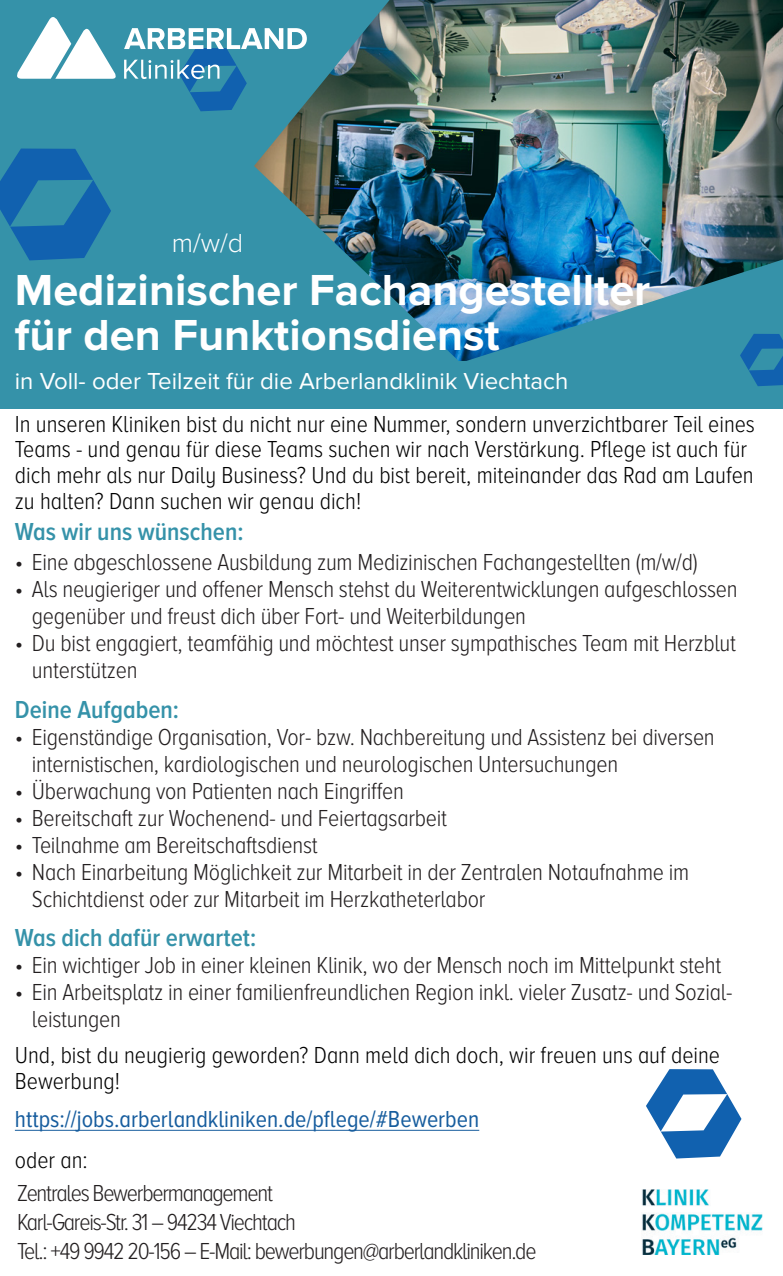
<style>
.page{position:relative;width:783px;height:1276px;background:#fff}
.page>*{position:absolute;margin:0;border:0;box-sizing:border-box;transform-origin:0 0}
.t1{font:700 45px/45px "Proxima Nova";color:#fff}
.t2{font:300 27px "Proxima Nova";color:#fff}
.t3{font:600 25.5px "Proxima Nova A Cond";color:#3592a9}
.t4{font:300 24px/27px "Proxima Nova A Cond";letter-spacing:-.01em;color:#231f20}
.t5{font:300 24px/25.8px "Proxima Nova A Cond";color:#000}
.t6{font:300 24px/28.8px "Proxima Nova A Cond";letter-spacing:-.05em;color:#231f20}
.t7{font:24px "Proxima Nova A Cond";color:#175d9e}
.t8{font:24px "Proxima Nova";color:#fff}
</style>
<div class="page">
<div style="left:0;top:0;width:782px;height:408px;background:#3592a9"></div>
<img style="left:642px;top:1189px;width:121px;height:65px">
<hr style="left:15px;top:1129px;width:464px;height:1px;background:#175d9e">
<img style="left:254px;top:0;width:528px;height:361px">
<svg style="left:124px;top:28px;width:183px;height:83px"></svg>
<svg style="left:17px;top:17px;width:99px;height:62px"></svg>
<svg style="left:0;top:148px;width:111px;height:112px"></svg>
<svg style="left:739px;top:334px;width:43px;height:52px"></svg>
<svg style="left:646px;top:1069px;width:95px;height:89px"></svg>
<p class="t2" style="left:172px;top:227px;width:73px">m/w/d</p>
<h1 class="t1" style="left:15px;top:270px;width:637px">Medizinischer Fachangestellter für den Funktionsdienst</h1>
<p class="t8" style="left:15px;top:367px;width:554px">in Voll- oder Teilzeit für die Arberlandklinik Viechtach</p>
<p class="t5" style="left:15px;top:410px;width:741px">In unseren Kliniken bist du nicht nur eine Nummer, sondern unverzichtbarer Teil eines Teams - und genau für diese Teams suchen wir nach Verstärkung. Pflege ist auch für dich mehr als nur Daily Business? Und du bist bereit, miteinander das Rad am Laufen zu halten? Dann suchen wir genau dich!</p>
<p class="t3" style="left:15px;top:517px;width:230px">Was wir uns wünschen:</p>
<p class="t4" style="left:15px;top:548px;width:684px">• Eine abgeschlossene Ausbildung zum Medizinischen Fachangestellten (m/w/d)</p>
<p class="t4" style="left:32px;top:575px;width:707px;text-indent:-17px">• Als neugieriger und offener Mensch stehst du Weiterentwicklungen aufgeschlossen gegenüber und freust dich über Fort- und Weiterbildungen</p>
<p class="t4" style="left:32px;top:629px;width:705px;text-indent:-17px">• Du bist engagiert, teamfähig und möchtest unser sympathisches Team mit Herzblut unterstützen</p>
<p class="t3" style="left:15px;top:695px;width:166px">Deine Aufgaben:</p>
<p class="t4" style="left:32px;top:723px;width:684px;text-indent:-17px">• Eigenständige Organisation, Vor- bzw. Nachbereitung und Assistenz bei diversen internistischen, kardiologischen und neurologischen Untersuchungen</p>
<p class="t4" style="left:15px;top:777px;width:390px">• Überwachung von Patienten nach Eingriffen</p>
<p class="t4" style="left:15px;top:804px;width:433px">• Bereitschaft zur Wochenend- und Feiertagsarbeit</p>
<p class="t4" style="left:15px;top:831px;width:304px">• Teilnahme am Bereitschaftsdienst</p>
<p class="t4" style="left:32px;top:858px;width:658px;text-indent:-17px">• Nach Einarbeitung Möglichkeit zur Mitarbeit in der Zentralen Notaufnahme im<br>Schichtdienst oder zur Mitarbeit im Herzkatheterlabor</p>
<p class="t3" style="left:15px;top:924px;width:243px">Was dich dafür erwartet:</p>
<p class="t4" style="left:15px;top:952px;width:707px">• Ein wichtiger Job in einer kleinen Klinik, wo der Mensch noch im Mittelpunkt steht</p>
<p class="t4" style="left:32px;top:979px;width:702px;text-indent:-17px">• Ein Arbeitsplatz in einer familienfreundlichen Region inkl. vieler Zusatz- und Sozial&shy;leistungen</p>
<p class="t5" style="left:15px;top:1042px;width:706px">Und, bist du neugierig geworden? Dann meld dich doch, wir freuen uns auf deine<br>Bewerbung!</p>
<p class="t7" style="left:15px;top:1106px;width:466px">https://jobs.arberlandkliniken.de/pflege/#Bewerben</p>
<p class="t5" style="left:15px;top:1147px;width:74px">oder an:</p>
<p class="t6" style="left:17px;top:1178px;width:521px">Zentrales Bewerbermanagement<br>Karl-Gareis-Str. 31 – 94234 Viechtach<br>Tel.: +49 9942 20-156 – E-Mail: bewerbungen@arberlandkliniken.de</p>
</div>
